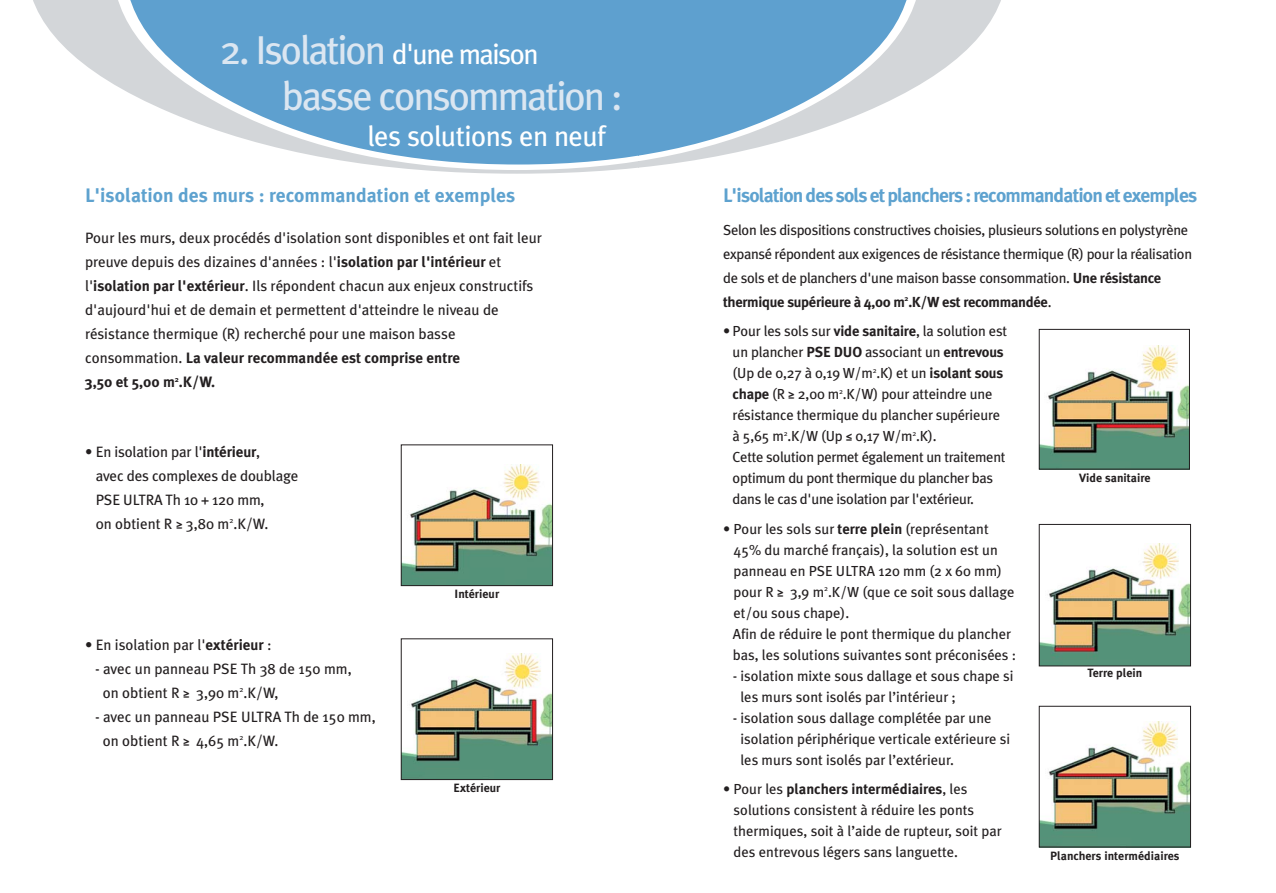
<style>
.page{position:relative;width:1276px;height:893px;background:#fff}
.page>*{position:absolute;margin:0;border:0;box-sizing:border-box;transform-origin:0 0}
.t1{font:40.2px/45.2px "Meta Plus";letter-spacing:-.055em;color:#dbe6f1}
.t2{font:28.5px "Meta Plus";letter-spacing:-.02em;color:#fff}
.t3{font:700 19.5px "Meta Plus";letter-spacing:-.045em;color:#5ea2cf}
.t4{font:700 19.5px "Meta Plus";color:#5ea2cf}
.t5{font:15px/24px "Meta Plus";color:#231f20}
.t6{font:14.55px/21px "Meta Plus";color:#231f20}
.t7{font:14.55px/24px "Meta Plus";letter-spacing:-.02em;color:#231f20}
.t8{font:700 12px "Meta Plus";color:#231f20}
.s1{font-size:28.5px;color:#fff}
.s2{font-weight:700}
.s3{font-size:14.55px}
</style>
<div class="page">
<svg style="left:33px;top:0;width:605px;height:174px;fill:#5ea0cf"></svg>
<svg style="left:638px;top:0;width:363px;height:168px"></svg>
<img style="left:403px;top:464px;width:148px;height:120px">
<div style="left:401px;top:444px;width:152px;height:142px;border:1px solid #231f20"></div>
<img style="left:1041px;top:345px;width:146px;height:122px">
<div style="left:1039px;top:329px;width:150px;height:140px;border:1px solid #231f20"></div>
<img style="left:1041px;top:544px;width:148px;height:120px">
<div style="left:1039px;top:524px;width:152px;height:142px;border:1px solid #231f20"></div>
<img style="left:1041px;top:721px;width:148px;height:124px">
<div style="left:1039px;top:706px;width:152px;height:141px;border:1px solid #231f20"></div>
<img style="left:403px;top:654px;width:148px;height:124px">
<div style="left:401px;top:638px;width:152px;height:142px;border:1px solid #231f20"></div>
<h1 class="t1" style="left:282px;top:31px;width:342px;text-indent:-62px">2. Isolation <span class="s1">d'une maison </span>basse consommation :</h1>
<h2 class="t2" style="left:367px;top:126px;width:240px">les solutions en neuf</h2>
<h3 class="t4" style="left:85px;top:188px;width:432px">L'isolation des murs : recommandation et exemples</h3>
<p class="t5" style="left:85px;top:227px;width:458px">Pour les murs, deux procédés d'isolation sont disponibles et ont fait leur preuve depuis des dizaines d'années : l'<span class="s2">isolation par l'intérieur</span> et l'<span class="s2">isolation par l'extérieur</span>. Ils répondent chacun aux enjeux constructifs d'aujourd'hui et de demain et permettent d'atteindre le niveau de résistance thermique (R) recherché pour une maison basse consommation. <span class="s2">La valeur recommandée est comprise entre<br>3,50 et 5,00 m</span><sup>2</sup><span class="s2">.K/W.</span></p>
<p class="t5" style="left:96px;top:441px;width:204px;text-indent:-11px">• En isolation par l'<span class="s2">intérieur</span>,<br>avec des complexes de doublage<br>PSE ULTRA Th 10 + 120 mm,<br>0n obtient R <span class="s3">≥</span> 3,80 m<sup>2</sup>.K/W.</p>
<p class="t5" style="left:85px;top:633px;width:188px">• En isolation par l'<span class="s2">extérieur</span> :</p>
<p class="t5" style="left:103px;top:657px;width:250px;text-indent:-8px">- avec un panneau PSE Th 38 de 150 mm, on obtient R <span class="s3">≥</span> 3,90 m<sup>2</sup>.K/W,</p>
<p class="t5" style="left:103px;top:705px;width:274px;text-indent:-8px">- avec un panneau PSE ULTRA Th de 150 mm, on obtient R <span class="s3">≥</span> 4,65 m<sup>2</sup>.K/W.</p>
<p class="t8" style="left:454px;top:589px;width:46px">Intérieur</p>
<p class="t8" style="left:453px;top:783px;width:49px">Extérieur</p>
<h3 class="t3" style="left:723px;top:188px;width:476px">L'isolation des sols et planchers : recommandation et exemples</h3>
<p class="t7" style="left:723px;top:219px;width:470px">Selon les dispositions constructives choisies, plusieurs solutions en polystyrène expansé répondent aux exigences de résistance thermique (R) pour la réalisation de sols et de planchers d'une maison basse consommation. <span class="s2">Une résistance thermique supérieure à 4,00 m</span><sup>2</sup><span class="s2">.K/W est recommandée</span>.</p>
<p class="t6" style="left:732px;top:322px;width:276px;text-indent:-10px">• Pour les sols sur <span class="s2">vide sanitaire</span>, la solution est un plancher <span class="s2">PSE DUO</span> associant un <span class="s2">entrevous </span>(Up de 0,27 à 0,19 W/m<sup>2</sup>.K) et un <span class="s2">isolant sous chape</span> (R ≥ 2,00 m<sup>2</sup>.K/W) pour atteindre une résistance thermique du plancher supérieure à 5,65 m<sup>2</sup>.K/W (Up ≤ 0,17 W/m<sup>2</sup>.K).<br>Cette solution permet également un traitement optimum du pont thermique du plancher bas dans le cas d'une isolation par l'extérieur.</p>
<p class="t6" style="left:733px;top:519px;width:285px;text-indent:-10px">• Pour les sols sur <span class="s2">terre plein</span> (représentant 45% du marché français), la solution est un panneau en PSE ULTRA 120 mm (2 x 60 mm) pour R ≥ 3,9 m<sup>2</sup>.K/W (que ce soit sous dallage et/ou sous chape).<br>Afin de réduire le pont thermique du plancher bas, les solutions suivantes sont préconisées :</p>
<p class="t6" style="left:740px;top:666px;width:275px;text-indent:-8px">- isolation mixte sous dallage et sous chape si les murs sont isolés par l’intérieur ;</p>
<p class="t6" style="left:740px;top:708px;width:271px;text-indent:-8px">- isolation sous dallage complétée par une isolation périphérique verticale extérieure si les murs sont isolés par l’extérieur.</p>
<p class="t6" style="left:733px;top:780px;width:270px;text-indent:-10px">• Pour les <span class="s2">planchers intermédiaires</span>, les solutions consistent à réduire les ponts thermiques, soit à l’aide de rupteur, soit par des entrevous légers sans languette.</p>
<p class="t8" style="left:1079px;top:473px;width:73px">Vide sanitaire</p>
<p class="t8" style="left:1087px;top:668px;width:56px">Terre plein</p>
<p class="t8" style="left:1050px;top:851px;width:131px">Planchers intermédiaires</p>
</div>
